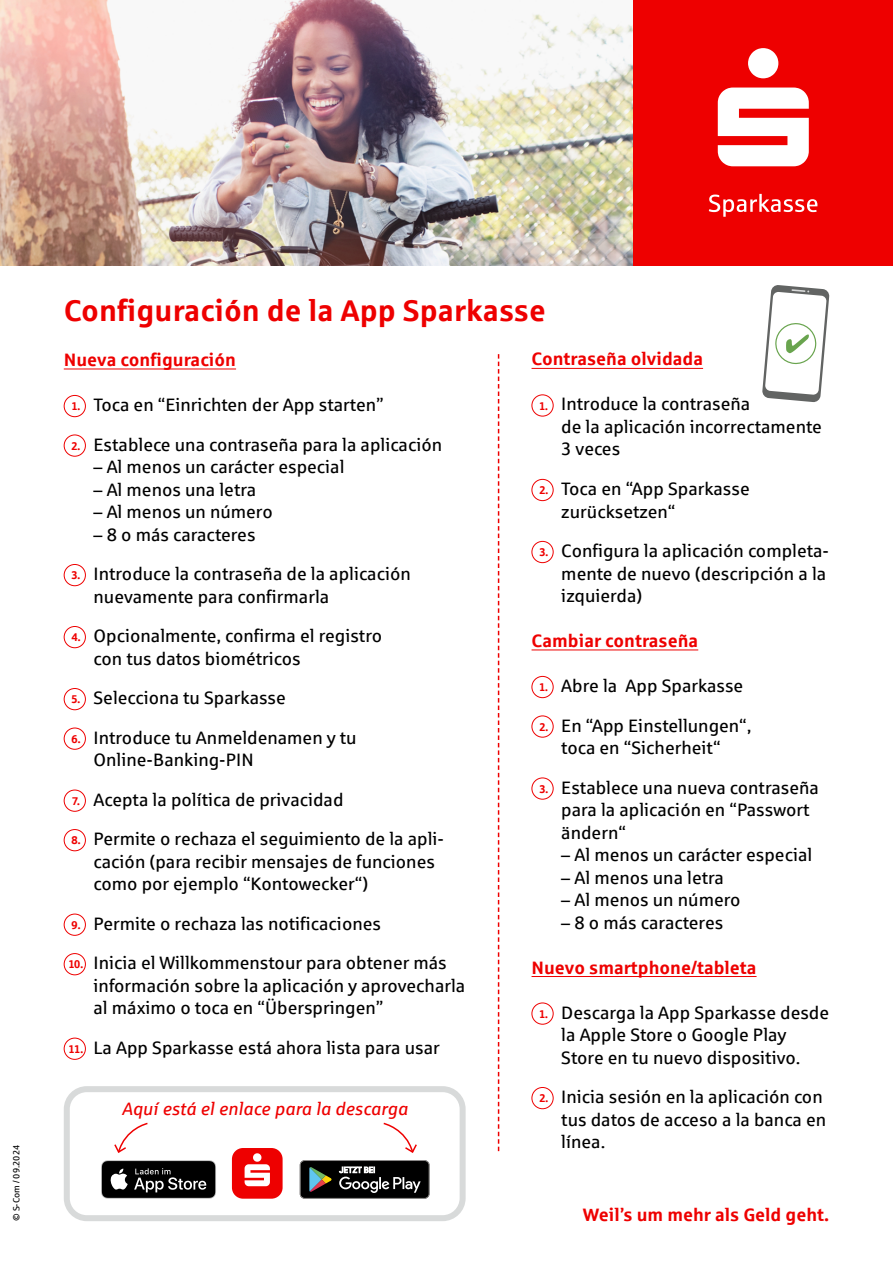
<style>
.page{position:relative;width:893px;height:1263px;background:#fff}
.page>*{position:absolute;margin:0;border:0;box-sizing:border-box;transform-origin:0 0}
.t1{font:700 30px "Sparkasse Rg";color:#e00}
.t2{font:18px/22.5px "Sparkasse Rg";color:#000}
.t3{font:700 18px "Sparkasse Rg";color:#e00}
.t4{font:italic 18px "Sparkasse Rg";color:#e00}
.t5{font:9px "Sparkasse Rg";color:#000}
.s1{font-family:"Sparkasse Head";font-size:11.25px;color:#e00}
</style>
<div class="page">
<img style="left:0;top:0;width:634px;height:266px">
<hr style="left:64px;top:368px;width:172px;height:1px;background:#e00">
<div style="left:64px;top:395px;width:22px;height:22px;border:1px solid #e00;border-radius:50%"></div>
<div style="left:64px;top:435px;width:22px;height:22px;border:1px solid #e00;border-radius:50%"></div>
<div style="left:64px;top:564px;width:22px;height:22px;border:1px solid #e00;border-radius:50%"></div>
<div style="left:64px;top:626px;width:22px;height:22px;border:1px solid #e00;border-radius:50%"></div>
<div style="left:64px;top:688px;width:22px;height:22px;border:1px solid #e00;border-radius:50%"></div>
<div style="left:64px;top:728px;width:22px;height:22px;border:1px solid #e00;border-radius:50%"></div>
<div style="left:64px;top:790px;width:22px;height:22px;border:1px solid #e00;border-radius:50%"></div>
<div style="left:64px;top:829px;width:22px;height:22px;border:1px solid #e00;border-radius:50%"></div>
<div style="left:64px;top:914px;width:22px;height:22px;border:1px solid #e00;border-radius:50%"></div>
<div style="left:64px;top:953px;width:22px;height:22px;border:1px solid #e00;border-radius:50%"></div>
<div style="left:64px;top:1038px;width:22px;height:22px;border:1px solid #e00;border-radius:50%"></div>
<hr style="left:531px;top:368px;width:172px;height:1px;background:#e00">
<hr style="left:531px;top:649px;width:167px;height:1px;background:#e00">
<hr style="left:531px;top:976px;width:226px;height:1px;background:#e00">
<div style="left:531px;top:394px;width:23px;height:22px;border:1px solid #e00;border-radius:50%"></div>
<div style="left:531px;top:479px;width:23px;height:22px;border:1px solid #e00;border-radius:50%"></div>
<div style="left:531px;top:541px;width:23px;height:22px;border:1px solid #e00;border-radius:50%"></div>
<div style="left:531px;top:676px;width:23px;height:22px;border:1px solid #e00;border-radius:50%"></div>
<div style="left:531px;top:715px;width:23px;height:22px;border:1px solid #e00;border-radius:50%"></div>
<div style="left:531px;top:777px;width:23px;height:22px;border:1px solid #e00;border-radius:50%"></div>
<div style="left:531px;top:1002px;width:23px;height:22px;border:1px solid #e00;border-radius:50%"></div>
<div style="left:531px;top:1087px;width:23px;height:22px;border:1px solid #e00;border-radius:50%"></div>
<svg style="left:762px;top:285px;width:67px;height:117px"></svg>
<svg style="left:498px;top:354px;width:1px;height:797px"></svg>
<div style="left:64px;top:1086px;width:402px;height:135px;border:6px solid #d8dada;border-radius:20px"></div>
<svg style="left:114px;top:1122px;width:34px;height:31px"></svg>
<svg style="left:383px;top:1122px;width:34px;height:31px"></svg>
<div style="left:232px;top:1148px;width:51px;height:51px;background:#e00;border-radius:11px"></div>
<svg style="left:245px;top:1153px;width:25px;height:33px"></svg>
<svg style="left:300px;top:1160px;width:129px;height:39px;background:#2d2f2d"></svg>
<svg style="left:101px;top:1160px;width:115px;height:39px;background:#323232"></svg>
<div style="left:634px;top:0;width:259px;height:266px;background:#e00"></div>
<svg style="left:709px;top:194px;width:108px;height:23px"></svg>
<svg style="left:718px;top:48px;width:91px;height:118px"></svg>
<p class="t5" style="left:11px;top:1221px;width:78px;rotate:-90deg">© S-Com / 09.2024</p>
<h1 class="t1" style="left:64px;top:291px;width:483px">Configuración de la App Sparkasse</h1>
<p class="t3" style="left:64px;top:348px;width:174px">Nueva configuración</p>
<p class="t2" style="left:72px;top:393px;width:314px"><span class="s1">1.</span> Toca en “Einrichten der App starten”</p>
<p class="t2" style="left:72px;top:433px;width:372px"><span class="s1">2.</span> Establece una contraseña para la aplicación</p>
<p class="t2" style="left:94px;top:455px;width:252px">– Al menos un carácter especial</p>
<p class="t2" style="left:94px;top:478px;width:164px">– Al menos una letra</p>
<p class="t2" style="left:94px;top:500px;width:181px">– Al menos un número</p>
<p class="t2" style="left:94px;top:523px;width:164px">– 8 o más caracteres</p>
<p class="t2" style="left:94px;top:562px;width:319px;text-indent:-22px"><span class="s1">3.</span> Introduce la contraseña de la aplicación nuevamente para confirmarla</p>
<p class="t2" style="left:94px;top:624px;width:290px;text-indent:-22px"><span class="s1">4.</span> Opcionalmente, confirma el registro con tus datos biométricos</p>
<p class="t2" style="left:72px;top:686px;width:216px"><span class="s1">5.</span> Selecciona tu Sparkasse</p>
<p class="t2" style="left:94px;top:726px;width:264px;text-indent:-22px"><span class="s1">6.</span> Introduce tu Anmeldenamen y tu<br>Online-Banking-PIN</p>
<p class="t2" style="left:72px;top:788px;width:273px"><span class="s1">7.</span> Acepta la política de privacidad</p>
<p class="t2" style="left:94px;top:827px;width:352px;text-indent:-22px"><span class="s1">8.</span> Permite o rechaza el seguimiento de la apli&shy;cación (para recibir mensajes de funciones como por ejemplo “Kontowecker“)</p>
<p class="t2" style="left:72px;top:912px;width:311px"><span class="s1">9.</span> Permite o rechaza las notificaciones</p>
<p class="t2" style="left:94px;top:951px;width:373px;text-indent:-25px"><span class="s1">10.</span> Inicia el Willkommenstour para obtener más información sobre la aplicación y aprovecharla al máximo o toca en “Überspringen”</p>
<p class="t2" style="left:69px;top:1036px;width:372px"><span class="s1">11.</span> La App Sparkasse está ahora lista para usar</p>
<p class="t4" style="left:122px;top:1097px;width:287px">Aquí está el enlace para la descarga</p>
<p class="t3" style="left:531px;top:348px;width:173px">Contraseña olvidada</p>
<p class="t2" style="left:561px;top:392px;width:262px;text-indent:-22px"><span class="s1">1.</span> Introduce la contraseña<br>de la aplicación incorrectamente<br>3 veces</p>
<p class="t2" style="left:561px;top:477px;width:190px;text-indent:-22px"><span class="s1">2.</span> Toca en “App Sparkasse zurücksetzen“</p>
<p class="t2" style="left:561px;top:539px;width:269px;text-indent:-22px"><span class="s1">3.</span> Configura la aplicación completa&shy;mente de nuevo (descripción a la izquierda)</p>
<p class="t3" style="left:531px;top:629px;width:168px">Cambiar contraseña</p>
<p class="t2" style="left:539px;top:674px;width:205px"><span class="s1">1.</span> Abre la App Sparkasse</p>
<p class="t2" style="left:539px;top:713px;width:214px;text-align:center"><span class="s1">2.</span> En “App Einstellungen“, toca en “Sicherheit“</p>
<p class="t2" style="left:561px;top:775px;width:259px;text-indent:-22px"><span class="s1">3.</span> Establece una nueva contraseña para la aplicación en “Passwort ändern“</p>
<p class="t2" style="left:561px;top:843px;width:252px">– Al menos un carácter especial</p>
<p class="t2" style="left:561px;top:865px;width:164px">– Al menos una letra</p>
<p class="t2" style="left:561px;top:888px;width:181px">– Al menos un número</p>
<p class="t2" style="left:561px;top:910px;width:164px">– 8 o más caracteres</p>
<p class="t3" style="left:531px;top:956px;width:227px">Nuevo smartphone/tableta</p>
<p class="t2" style="left:561px;top:1000px;width:269px;text-indent:-22px"><span class="s1">1.</span> Descarga la App Sparkasse desde la Apple Store o Google Play<br>Store en tu nuevo dispositivo.</p>
<p class="t2" style="left:561px;top:1085px;width:266px;text-indent:-22px"><span class="s1">2.</span> Inicia sesión en la aplicación con tus datos de acceso a la banca en línea.</p>
<p class="t3" style="left:583px;top:1203px;width:248px">Weil’s um mehr als Geld geht.</p>
</div>
